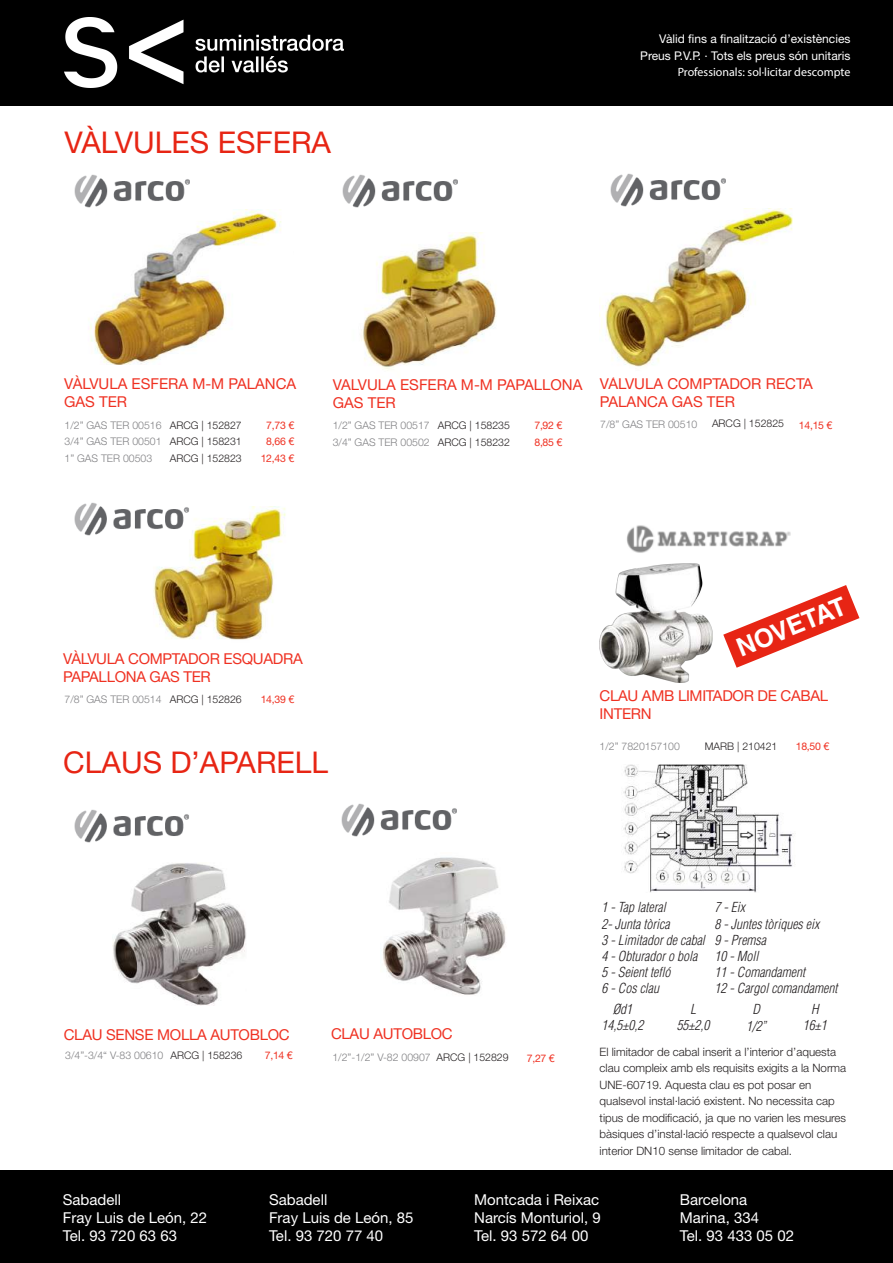
<style>
.page{position:relative;width:893px;height:1263px;background:#fff}
.page>*{position:absolute;margin:0;border:0;box-sizing:border-box;transform-origin:0 0}
.t1{font:30px "Helvetica Neue LT Std";color:#e72514}
.t2{font:700 25.5px "Helvetica LT Std";color:#fff}
.t3{font:15px/18px "Helvetica Neue LT Std";color:#fff}
.t4{font:15px/18px "Helvetica Neue LT Std";letter-spacing:-.02em;color:#ef3122}
.t5{font:15px/18px "Helvetica Neue LT Std";color:#ef3122}
.t6{font:italic 300 condensed 13.5px/16.2px "Helvetica LT Std";color:#231f20;text-align:center}
.t7{font:12px/16.5px "Helvetica Neue LT Std";color:#fff;text-align:right}
.t8{font:12px "Myriad Pro";color:#fff}
.t9{font:300 11.55px/16.5px "Helvetica Neue LT Std";color:#231f20}
.t10{font:300 10.5px/16.5px "Helvetica Neue LT Std";color:#808083;text-align:justify}
.t11{font:300 10.5px/16.5px "Helvetica Neue LT Std";color:#231f20;text-align:justify}
.t12{font:10.5px/16.5px "Helvetica Neue LT Std";letter-spacing:-.025em;color:#ef3122;text-align:center}
.s1{color:#231f20}
</style>
<div class="page">
<div style="left:0;top:1170px;width:893px;height:93px;background:#000"></div>
<div style="left:0;top:0;width:893px;height:105px;background:#000"></div>
<img style="left:74px;top:174px;width:116px;height:34px">
<img style="left:90px;top:209px;width:191px;height:156px">
<img style="left:361px;top:233px;width:136px;height:137px">
<img style="left:601px;top:209px;width:192px;height:158px">
<img style="left:113px;top:863px;width:133px;height:142px">
<img style="left:383px;top:857px;width:123px;height:138px">
<img style="left:626px;top:525px;width:165px;height:28px">
<img style="left:153px;top:506px;width:133px;height:134px">
<img style="left:74px;top:502px;width:117px;height:36px">
<img style="left:342px;top:174px;width:116px;height:34px">
<img style="left:610px;top:173px;width:116px;height:34px">
<img style="left:74px;top:809px;width:115px;height:34px">
<img style="left:341px;top:803px;width:116px;height:34px">
<img style="left:600px;top:563px;width:112px;height:119px">
<img style="left:623px;top:764px;width:172px;height:129px">
<svg style="left:723px;top:585px;width:136px;height:83px"></svg>
<img style="left:65px;top:18px;width:278px;height:69px">
<h1 class="t1" style="left:65px;top:125px;width:268px">VÀLVULES ESFERA</h1>
<p class="t7" style="left:640px;top:31px;width:212px">Vàlid fins a finalització d’existències<br>Preus P.V.P. · Tots els preus són unitaris</p>
<p class="t8" style="left:678px;top:65px;width:174px">Professionals: sol·licitar descompte</p>
<p class="t8" style="left:659px;top:52px;width:193px">Promoció exclusiva per a professionals</p>
<p class="t7" style="left:683px;top:68px;width:169px">Vàlid fins a exhaurir existències</p>
<p class="t5" style="left:64px;top:375px;width:234px">VÀLVULA ESFERA M-M PALANCA<br>GAS TER</p>
<p class="t5" style="left:600px;top:374px;width:214px">VÀLVULA COMPTADOR RECTA<br>PALANCA GAS TER</p>
<p class="t5" style="left:333px;top:375px;width:251px">VÀLVULA ESFERA M-M PAPALLONA<br>GAS TER</p>
<p class="t10" style="left:333px;top:417px;width:99px">1/2” GAS TER 00517<br>3/4” GAS TER 00502</p>
<p class="t12" style="left:534px;top:417px;width:29px;text-align:left">7,92 €<br>8,85 €</p>
<p class="t10" style="left:600px;top:416px;width:99px">7/8” GAS TER 00510</p>
<p class="t11" style="left:712px;top:415px;width:73px">ARCG | 152825</p>
<p class="t12" style="left:799px;top:416px;width:35px">14,15 €</p>
<p class="t11" style="left:170px;top:416px;width:73px">ARCG | 152827<br>ARCG | 158231<br>ARCG | 152823</p>
<p class="t10" style="left:65px;top:416px;width:99px">1/2” GAS TER 00516<br>3/4” GAS TER 00501<br>1” GAS TER 00503</p>
<p class="t12" style="left:261px;top:416px;width:35px">7,73 €<br>8,66 €<br>12,43 €</p>
<p class="t11" style="left:438px;top:417px;width:73px">ARCG | 158235<br>ARCG | 158232</p>
<p class="t4" style="left:63px;top:649px;width:241px">VÀLVULA COMPTADOR ESQUADRA<br>PAPALLONA GAS TER</p>
<p class="t10" style="left:65px;top:690px;width:179px">7/8” GAS TER 00514 <span class="s1">ARCG | 152826</span></p>
<p class="t12" style="left:261px;top:690px;width:35px">14,39 €</p>
<h1 class="t1" style="left:63px;top:745px;width:267px">CLAUS D’APARELL</h1>
<h2 class="t2" style="left:732px;top:634px;width:117px;rotate:-22deg">NOVETAT</h2>
<p class="t4" style="left:600px;top:686px;width:230px">CLAU AMB LIMITADOR DE CABAL<br>INTERN</p>
<p class="t10" style="left:600px;top:738px;width:82px">1/2” 7820157100</p>
<p class="t11" style="left:705px;top:738px;width:74px">MARB | 210421</p>
<p class="t12" style="left:796px;top:738px;width:35px">18,50 €</p>
<p class="t4" style="left:64px;top:1025px;width:227px">CLAU SENSE MOLLA AUTOBLOC</p>
<p class="t10" style="left:65px;top:1047px;width:179px">3/4”-3/4“ V-83 00610 <span class="s1">ARCG | 158236</span></p>
<p class="t12" style="left:265px;top:1047px;width:29px">7,14 €</p>
<p class="t4" style="left:331px;top:1025px;width:123px">CLAU AUTOBLOC</p>
<p class="t10" style="left:332px;top:1049px;width:178px">1/2”-1/2” V-82 00907 <span class="s1">ARCG | 152829</span></p>
<p class="t12" style="left:527px;top:1050px;width:29px">7,27 €</p>
<p class="t6" style="left:601px;top:900px;width:105px;text-align:left">1 - Tap lateral<br>2- Junta tòrica<br>3 - Limitador de cabal<br>4 - Obturador o bola<br>5 - Seient tefló<br>6 - Cos clau</p>
<p class="t6" style="left:714px;top:900px;width:124px;text-align:left">7 - Eix<br>8 - Juntes tòriques eix<br>9 - Premsa<br>10 - Moll<br>11 - Comandament<br>12 - Cargol comandament</p>
<p class="t6" style="left:601px;top:1001px;width:43px">Ød1<br>14,5±0,2</p>
<p class="t6" style="left:746px;top:1001px;width:22px">D<br>1/2”</p>
<p class="t6" style="left:803px;top:1001px;width:25px">H<br>16±1</p>
<p class="t6" style="left:677px;top:1001px;width:34px">L<br>55±2,0</p>
<p class="t9" style="left:600px;top:1043px;width:248px">El limitador de cabal inserit a l’interior d’aquesta clau compleix amb els requisits exigits a la Norma UNE-60719. Aquesta clau es pot posar en qualsevol instal·lació existent. No necessita cap tipus de modificació, ja que no varien les mesures bàsiques d’instal·lació respecte a qualsevol clau interior DN10 sense limitador de cabal.</p>
<p class="t3" style="left:63px;top:1190px;width:146px">Sabadell<br>Fray Luis de León, 22<br>Tel. 93 720 63 63</p>
<p class="t3" style="left:269px;top:1190px;width:146px">Sabadell<br>Fray Luis de León, 85<br>Tel. 93 720 77 40</p>
<p class="t3" style="left:680px;top:1190px;width:116px">Barcelona<br>Marina, 334<br>Tel. 93 433 05 02</p>
<p class="t3" style="left:474px;top:1190px;width:128px;text-align:justify">Montcada i Reixac Narcís Monturiol, 9<br>Tel. 93 572 64 00</p>
</div>
